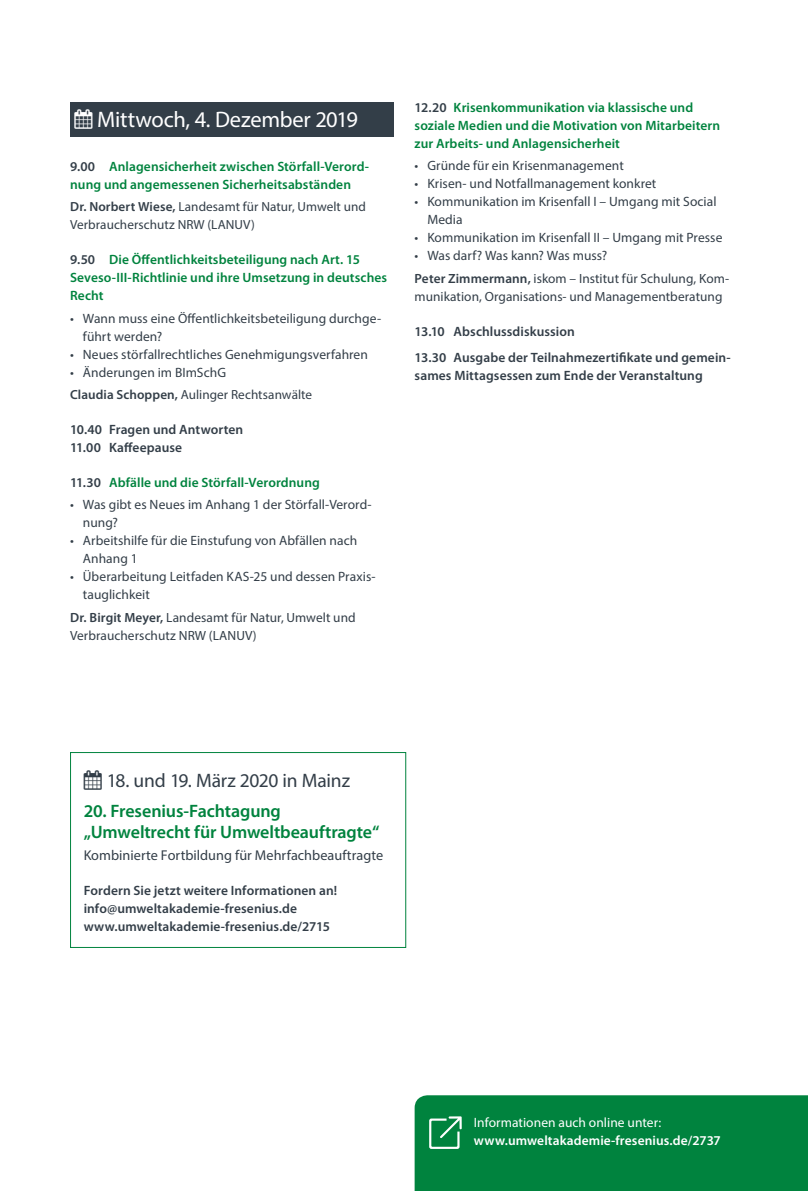
<style>
.page{position:relative;width:808px;height:1191px;background:#fff}
.page>*{position:absolute;margin:0;border:0;box-sizing:border-box;transform-origin:0 0}
.t1{font:22.5px "Myriad Pro";letter-spacing:-.01em;color:#fff}
.t2{font:19.5px "Myriad Pro";letter-spacing:-.01em;color:#333e48}
.t3{font:600 18px/21.6px "Myriad Pro";letter-spacing:-.005em;color:#00833e}
.t4{font:14.25px "Myriad Pro";letter-spacing:.005em;color:#333e48}
.t5{font:13.5px/18px "Myriad Pro";letter-spacing:.005em;color:#333e48}
.t6{font:600 13.5px/18px "Myriad Pro";letter-spacing:.005em;color:#00833e}
.t7{font:600 13.5px/18px "Myriad Pro";letter-spacing:.005em;color:#333e48}
.t8{font:600 13.5px "Myriad Pro";letter-spacing:.005em;color:#fff}
.t9{font:13.5px "Myriad Pro";letter-spacing:.005em;color:#fff}
.t10{font:13.35px/18px "Myriad Pro";letter-spacing:.005em;color:#333e48}
.t11{font:13.2px/18px "Myriad Pro";letter-spacing:.005em;color:#333e48}
.s1{color:#333e48}
.s2{font-weight:600}
</style>
<div class="page">
<div style="left:415px;top:1095px;width:393px;height:96px;background:#00833e"></div>
<div style="left:70px;top:102px;width:323px;height:34px;background:#333e48"></div>
<div style="left:70px;top:752px;width:336px;height:195px;border:1px solid #00833e"></div>
<h1 class="t1" style="left:74px;top:106px;width:285px">▲ Mittwoch, 4. Dezember 2019</h1>
<p class="t6" style="left:70px;top:157px;width:300px"><span class="s1">9.00</span> Anlagensicherheit zwischen Störfall-Verord&shy;nung und angemessenen Sicherheitsabständen</p>
<p class="t11" style="left:70px;top:198px;width:297px"><span class="s2">Dr. Norbert Wiese,</span> Landesamt für Natur, Umwelt und<br>Verbraucherschutz NRW (LANUV)</p>
<p class="t6" style="left:70px;top:250px;width:319px"><span class="s1">9.50</span> Die Öffentlichkeitsbeteiligung nach Art. 15<br>Seveso-III-Richtlinie und ihre Umsetzung in deutsches<br>Recht</p>
<p class="t5" style="left:83px;top:309px;width:300px;text-indent:-13px">• Wann muss eine Öffentlichkeitsbeteiligung durchge&shy;führt werden?</p>
<p class="t5" style="left:70px;top:345px;width:299px">• Neues störfallrechtliches Genehmigungsverfahren</p>
<p class="t5" style="left:70px;top:363px;width:157px">• Änderungen im BImSchG</p>
<p class="t11" style="left:70px;top:385px;width:244px"><span class="s2">Claudia Schoppen,</span> Aulinger Rechtsanwälte</p>
<p class="t7" style="left:70px;top:420px;width:175px">10.40 Fragen und Antworten<br>11.00 Kaffeepause</p>
<p class="t6" style="left:70px;top:473px;width:251px"><span class="s1">11.30</span> Abfälle und die Störfall-Verordnung</p>
<p class="t5" style="left:83px;top:495px;width:290px;text-indent:-13px">• Was gibt es Neues im Anhang 1 der Störfall-Verord&shy;nung?</p>
<p class="t5" style="left:83px;top:531px;width:276px;text-indent:-13px">• Arbeitshilfe für die Einstufung von Abfällen nach<br>Anhang 1</p>
<p class="t5" style="left:83px;top:567px;width:294px;text-indent:-13px">• Überarbeitung Leitfaden KAS-25 und dessen Praxis&shy;tauglichkeit</p>
<p class="t10" style="left:70px;top:608px;width:287px"><span class="s2">Dr. Birgit Meyer,</span> Landesamt für Natur, Umwelt und<br>Verbraucherschutz NRW (LANUV)</p>
<p class="t6" style="left:415px;top:98px;width:307px"><span class="s1">12.20</span> Krisenkommunikation via klassische und soziale Medien und die Motivation von Mitarbeitern zur Arbeits- und Anlagensicherheit</p>
<p class="t5" style="left:415px;top:157px;width:211px">• Gründe für ein Krisenmanagement</p>
<p class="t5" style="left:415px;top:175px;width:243px">• Krisen- und Notfallmanagement konkret</p>
<p class="t5" style="left:427px;top:193px;width:291px;text-indent:-13px">• Kommunikation im Krisenfall I – Umgang mit Social<br>Media</p>
<p class="t5" style="left:415px;top:229px;width:309px">• Kommunikation im Krisenfall II – Umgang mit Presse</p>
<p class="t5" style="left:415px;top:247px;width:194px">• Was darf? Was kann? Was muss?</p>
<p class="t10" style="left:415px;top:269px;width:316px"><span class="s2">Peter Zimmermann,</span> iskom – Institut für Schulung, Kom&shy;munikation, Organisations- und Managementberatung</p>
<p class="t7" style="left:415px;top:318px;width:318px;line-height:26.5px">13.10 Abschlussdiskussion<br>13.30 Ausgabe der Teilnahmezertifikate und gemein-</p>
<p class="t7" style="left:415px;top:366px;width:290px">sames Mittagsessen zum Ende der Veranstaltung</p>
<h2 class="t2" style="left:84px;top:768px;width:268px">▲ 18. und 19. März 2020 in Mainz</h2>
<h3 class="t3" style="left:84px;top:799px;width:297px">20. Fresenius-Fachtagung „Umweltrecht für Umweltbeauftragte“</h3>
<p class="t4" style="left:84px;top:846px;width:301px">Kombinierte Fortbildung für Mehrfachbeauftragte</p>
<p class="t7" style="left:84px;top:881px;width:255px">Fordern Sie jetzt weitere Informationen an! info@umweltakademie-fresenius.de www.umweltakademie-fresenius.de/2715</p>
<p class="t9" style="left:474px;top:1114px;width:189px">Informationen auch online unter:</p>
<p class="t8" style="left:474px;top:1132px;width:248px">www.umweltakademie-fresenius.de/2737</p>
</div>
